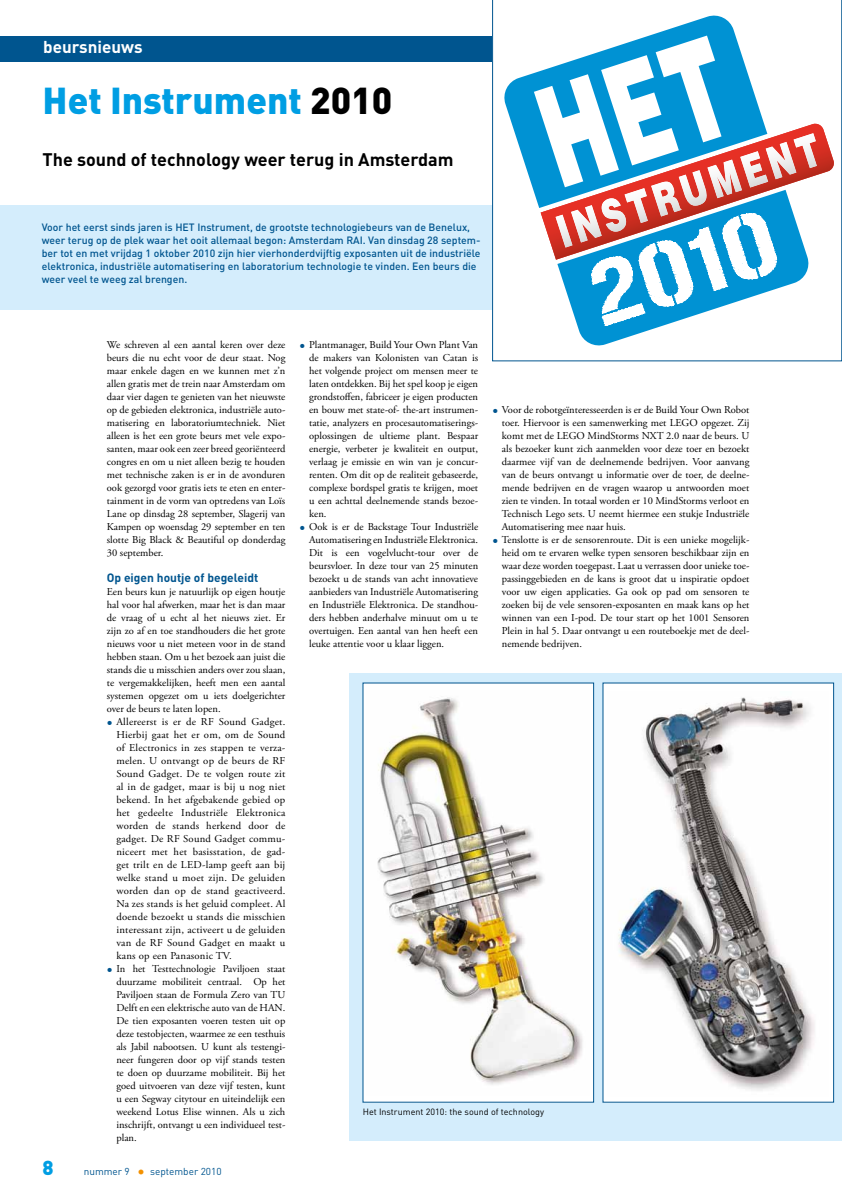
<style>
.page{position:relative;width:842px;height:1191px;background:#fff}
.page>*{position:absolute;margin:0;border:0;box-sizing:border-box;transform-origin:0 0}
.t1{font:900 37px "DIN";color:#009ee3}
.t2{font:900 20px "DIN";color:#009ee3}
.t3{font:700 18px "DIN";color:#000}
.t4{font:700 17px "DIN";color:#fff}
.t5{font:700 12px "DIN";color:#00558f}
.t6{font:10.5px/13px "Adobe Garamond Pro";color:#000;text-align:justify}
.t7{font:500 10.5px/13px "DIN";color:#00558f}
.t8{font:10px "DIN";color:#00558f}
.t9{font:9px "DIN";color:#000}
.s1{color:#000}
.s2{font-size:15px;color:#00558f}
.s3{font-size:15px;color:#f39100}
</style>
<div class="page">
<div style="left:0;top:36px;width:842px;height:26px;background:#00558f"></div>
<div style="left:0;top:205px;width:492px;height:104px;background:#d4edfc"></div>
<div style="left:350px;top:673px;width:492px;height:467px;background:#d4edfc"></div>
<svg style="left:492px;top:0;width:350px;height:361px"></svg>
<div style="left:363px;top:683px;width:231px;height:419px;background:#fff"></div>
<img style="left:377px;top:697px;width:206px;height:388px">
<div style="left:363px;top:683px;width:231px;height:419px;border:1px solid #00558f"></div>
<div style="left:603px;top:683px;width:231px;height:419px;background:#fff"></div>
<img style="left:618px;top:697px;width:197px;height:394px">
<div style="left:603px;top:683px;width:231px;height:419px;border:1px solid #00558f"></div>
<svg style="left:502px;top:13px;width:309px;height:335px"></svg>
<svg style="left:534px;top:36px;width:300px;height:290px"></svg>
<h3 class="t4" style="left:43px;top:36px;width:101px">beursnieuws</h3>
<h1 class="t1" style="left:43px;top:76px;width:351px">Het Instrument <span class="s1">2010</span></h1>
<h3 class="t3" style="left:43px;top:148px;width:413px">The sound of technology weer terug in Amsterdam</h3>
<p class="t7" style="left:42px;top:220px;width:440px">Voor het eerst sinds jaren is HET Instrument, de grootste technologiebeurs van de Benelux, weer terug op de plek waar het ooit allemaal begon: Amsterdam RAI. Van dinsdag 28 septem&shy;ber tot en met vrijdag 1 oktober 2010 zijn hier vierhonderdvijftig exposanten uit de industriële elektronica, industriële automatisering en laboratorium technologie te vinden. Een beurs die weer veel te weeg zal brengen.</p>
<p class="t6" style="left:107px;top:339px;width:180px">We schreven al een aantal keren over deze beurs die nu echt voor de deur staat. Nog maar enkele dagen en we kunnen met z’n allen gratis met de trein naar Amsterdam om daar vier dagen te genieten van het nieuwste op de gebieden elektronica, industriële auto&shy;matisering en laboratoriumtechniek. Niet alleen is het een grote beurs met vele expo&shy;santen, maar ook een zeer breed georiënteerd congres en om u niet alleen bezig te houden met technische zaken is er in de avonduren ook gezorgd voor gratis iets te eten en enter&shy;tainment in de vorm van optredens van Loïs Lane op dinsdag 28 september, Slagerij van Kampen op woensdag 29 september en ten slotte Big Black &amp; Beautiful op donderdag 30 september.</p>
<p class="t5" style="left:107px;top:570px;width:153px">Op eigen houtje of begeleidt</p>
<p class="t6" style="left:107px;top:586px;width:180px">Een beurs kun je natuurlijk op eigen houtje hal voor hal afwerken, maar het is dan maar de vraag of u echt al het nieuws ziet. Er zijn zo af en toe standhouders die het grote nieuws voor u niet meteen voor in de stand hebben staan. Om u het bezoek aan juist die stands die u misschien anders over zou slaan, te vergemakkelijken, heeft men een aantal systemen opgezet om u iets doelgerichter over de beurs te laten lopen.</p>
<p class="t6" style="left:116px;top:716px;width:170px;text-indent:-10px"><span class="s2">•</span> Allereerst is er de RF Sound Gadget.<br>Hierbij gaat het er om, om de Sound of Electronics in zes stappen te verza&shy;melen. U ontvangt op de beurs de RF Sound Gadget. De te volgen route zit al in de gadget, maar is bij u nog niet bekend. In het afgebakende gebied op het gedeelte Industriële Elektronica worden de stands herkend door de gadget. De RF Sound Gadget commu&shy;niceert met het basisstation, de gad&shy;get trilt en de LED-lamp geeft aan bij welke stand u moet zijn. De geluiden worden dan op de stand geactiveerd.<br>Na zes stands is het geluid compleet. Al doende bezoekt u stands die misschien interessant zijn, activeert u de geluiden van de RF Sound Gadget en maakt u kans op een Panasonic TV.</p>
<p class="t6" style="left:116px;top:963px;width:170px;text-indent:-10px"><span class="s2">•</span> In het Testtechnologie Paviljoen staat duurzame mobiliteit centraal. Op het Paviljoen staan de Formula Zero van TU Delft en een elektrische auto van de HAN.<br>De tien exposanten voeren testen uit op deze testobjecten, waarmee ze een testhuis als Jabil nabootsen. U kunt als testengi&shy;neer fungeren door op vijf stands testen te doen op duurzame mobiliteit. Bij het goed uitvoeren van deze vijf testen, kunt u een Segway citytour en uiteindelijk een weekend Lotus Elise winnen. Als u zich inschrijft, ontvangt u een individueel test&shy;plan.</p>
<h2 class="t2" style="left:43px;top:1154px;width:13px">8</h2>
<p class="t8" style="left:84px;top:1165px;width:139px">nummer 9 <span class="s3">•</span> september 2010</p>
<p class="t6" style="left:309px;top:339px;width:171px;text-indent:-10px"><span class="s2">•</span> Plantmanager, Build Your Own Plant Van de makers van Kolonisten van Catan is het volgende project om mensen meer te laten ontdekken. Bij het spel koop je eigen grondstoffen, fabriceer je eigen producten en bouw met state-of- the-art instrumen&shy;tatie, analyzers en procesautomatiserings&shy;oplossingen de ultieme plant. Bespaar energie, verbeter je kwaliteit en output, verlaag je emissie en win van je concur&shy;renten. Om dit op de realiteit gebaseerde, complexe bordspel gratis te krijgen, moet u een achttal deelnemende stands bezoe&shy;ken.</p>
<p class="t6" style="left:309px;top:521px;width:171px;text-indent:-10px"><span class="s2">•</span> Ook is er de Backstage Tour Industriële Automatisering en Industriële Elektronica.<br>Dit is een vogelvlucht-tour over de beursvloer. In deze tour van 25 minuten bezoekt u de stands van acht innovatieve aanbieders van Industriële Automatisering en Industriële Elektronica. De standhou&shy;ders hebben anderhalve minuut om u te overtuigen. Een aantal van hen heeft een leuke attentie voor u klaar liggen.</p>
<p class="t6" style="left:502px;top:404px;width:249px;text-indent:-10px"><span class="s2">•</span> Voor de robotgeïnteresseerden is er de Build Your Own Robot toer. Hiervoor is een samenwerking met LEGO opgezet. Zij komt met de LEGO MindStorms NXT 2.0 naar de beurs. U als bezoeker kunt zich aanmelden voor deze toer en bezoekt daarmee vijf van de deelnemende bedrijven. Voor aanvang van de beurs ontvangt u informatie over de toer, de deelne&shy;mende bedrijven en de vragen waarop u antwoorden moet zien te vinden. In totaal worden er 10 MindStorms verloot en Technisch Lego sets. U neemt hiermee een stukje Industriële Automatisering mee naar huis.</p>
<p class="t6" style="left:502px;top:534px;width:249px;text-indent:-10px"><span class="s2">•</span> Tenslotte is er de sensorenroute. Dit is een unieke mogelijk&shy;heid om te ervaren welke typen sensoren beschikbaar zijn en waar deze worden toegepast. Laat u verrassen door unieke toe&shy;passinggebieden en de kans is groot dat u inspiratie opdoet voor uw eigen applicaties. Ga ook op pad om sensoren te zoeken bij de vele sensoren-exposanten en maak kans op het winnen van een I-pod. De tour start op het 1001 Sensoren Plein in hal 5. Daar ontvangt u een routeboekje met de deel&shy;nemende bedrijven.</p>
<p class="t9" style="left:363px;top:1106px;width:183px">Het Instrument 2010: the sound of technology</p>
</div>
